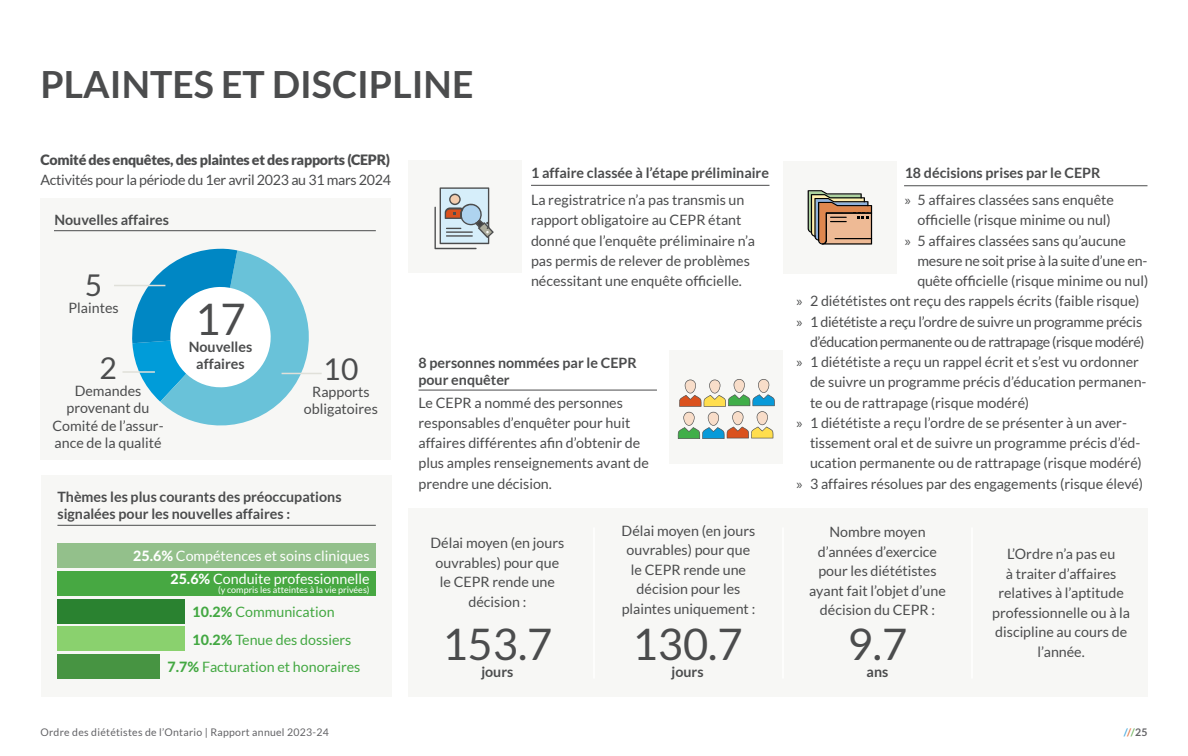
<style>
.page{position:relative;width:1188px;height:756px;background:#fff}
.page>*{position:absolute;margin:0;border:0;box-sizing:border-box;transform-origin:0 0}
.t1{font:43.5px "Lato";color:#4b4c4d}
.t2{font:700 37.5px "Lato";color:#4b4c4d}
.t3{font:30px "Lato";color:#4b4c4d}
.t4{font:14.25px/19.5px "Lato";color:#4b4c4d;text-align:center}
.t5{font:700 14.25px/17.1px "Lato";color:#4b4c4d}
.t6{font:14.25px/20.2px "Lato";letter-spacing:-.03em;color:#4b4c4d;text-align:right}
.t7{font:14.25px "Lato";color:#43a842}
.t8{font:14.25px "Lato";color:#fff}
.t9{font:900 14.25px "Lato";letter-spacing:-.02em;color:#4b4c4d}
.t10{font:14.25px "Lato";letter-spacing:-.02em;color:#4b4c4d}
.t11{font:10.5px "Lato";letter-spacing:.025em;color:#636366}
.t12{font:700 10.5px "Lato";color:#636366}
.t13{font:9px "Lato";color:#fff}
.s1{font-weight:800}
.s2{font-family:"Myriad Pro"}
.s3{color:#4dade1}
.s4{color:#e47a49}
.s5{color:#77b968}
</style>
<div class="page">
<div style="left:408px;top:509px;width:740px;height:188px;background:#f7f7f5"></div>
<div style="left:41px;top:475px;width:351px;height:222px;background:#f7f7f5"></div>
<div style="left:40px;top:199px;width:352px;height:261px;background:#f7f7f5"></div>
<svg style="left:132px;top:248px;width:177px;height:178px"></svg>
<hr style="left:123px;top:371px;width:32px;height:2px;background:#e0e0d9">
<hr style="left:114px;top:285px;width:51px;height:1px;background:#e0e0d9">
<hr style="left:282px;top:373px;width:40px;height:1px;background:#e0e0d9">
<div style="left:57px;top:654px;width:102px;height:25px;background:#479442"></div>
<div style="left:57px;top:626px;width:128px;height:25px;background:#8ad16e"></div>
<div style="left:57px;top:599px;width:128px;height:25px;background:#2a8230"></div>
<div style="left:57px;top:571px;width:319px;height:25px;background:#47a842"></div>
<div style="left:57px;top:543px;width:319px;height:25px;background:#93c08b"></div>
<hr style="left:54px;top:230px;width:322px;height:1px;background:#4b4c4d">
<hr style="left:57px;top:525px;width:319px;height:1px;background:#4b4c4d">
<div style="left:408px;top:161px;width:113px;height:112px;background:#f7f7f5"></div>
<svg style="left:435px;top:187px;width:59px;height:62px"></svg>
<hr style="left:531px;top:185px;width:238px;height:1px;background:#4b4c4d">
<hr style="left:418px;top:390px;width:239px;height:1px;background:#4b4c4d">
<div style="left:670px;top:351px;width:113px;height:113px;background:#f7f7f5"></div>
<svg style="left:678px;top:379px;width:97px;height:60px"></svg>
<div style="left:783px;top:161px;width:114px;height:112px;background:#f7f7f5"></div>
<hr style="left:904px;top:185px;width:243px;height:1px;background:#4b4c4d">
<svg style="left:808px;top:190px;width:64px;height:55px;background:#ae9379"></svg>
<hr style="left:593px;top:527px;width:2px;height:152px;background:#fff">
<hr style="left:782px;top:527px;width:2px;height:152px;background:#fff">
<hr style="left:971px;top:527px;width:2px;height:152px;background:#fff">
<p class="t2" style="left:40px;top:63px;width:434px">PLAINTES ET DISCIPLINE</p>
<p class="t9" style="left:40px;top:151px;width:351px">Comité des enquêtes, des plaintes et des rapports (CEPR)</p>
<p class="t10" style="left:40px;top:172px;width:352px">Activités pour la période du 1er avril 2023 au 31 mars 2024</p>
<p class="t5" style="left:54px;top:211px;width:116px">Nouvelles affaires</p>
<p class="t3" style="left:85px;top:268px;width:19px">5</p>
<p class="t4" style="left:69px;top:298px;width:52px">Plaintes</p>
<p class="t3" style="left:99px;top:352px;width:19px">2</p>
<p class="t4" style="left:52px;top:383px;width:113px;line-height:17.1px">Demandes provenant du<br>Comité de l’assur&shy;ance de la qualité</p>
<p class="t1" style="left:195px;top:295px;width:52px">17</p>
<p class="t5" style="left:189px;top:338px;width:65px">Nouvelles</p>
<p class="t5" style="left:196px;top:355px;width:50px">affaires</p>
<p class="t3" style="left:323px;top:352px;width:37px">10</p>
<p class="t4" style="left:304px;top:383px;width:75px;line-height:17.1px">Rapports obligatoires</p>
<p class="t5" style="left:57px;top:488px;width:286px">Thèmes les plus courants des préoccupations signalées pour les nouvelles affaires :</p>
<p class="t8" style="left:133px;top:548px;width:238px"><span class="s1">25.6%</span> Compétences et soins cliniques</p>
<p class="t8" style="left:170px;top:571px;width:201px"><span class="s1">25.6%</span> Conduite professionnelle</p>
<p class="t13" style="left:218px;top:585px;width:153px">(y compris les atteintes à la vie privées)</p>
<p class="t7" style="left:193px;top:604px;width:143px"><span class="s1">10.2%</span> Communication</p>
<p class="t7" style="left:193px;top:632px;width:160px"><span class="s1">10.2%</span> Tenue des dossiers</p>
<p class="t7" style="left:168px;top:659px;width:194px"><span class="s1">7.7%</span> Facturation et honoraires</p>
<p class="t5" style="left:531px;top:164px;width:240px">1 affaire classée à l’étape préliminaire</p>
<p class="t4" style="left:531px;top:190px;width:226px;line-height:20.2px;text-align:left">La registratrice n’a pas transmis un rapport obligatoire au CEPR étant donné que l’enquête préliminaire n’a pas permis de relever de problèmes nécessitant une enquête officielle.</p>
<p class="t5" style="left:418px;top:354px;width:220px">8 personnes nommées par le CEPR pour enquêter</p>
<p class="t4" style="left:418px;top:392px;width:232px;line-height:20.2px;text-align:left">Le CEPR a nommé des personnes responsables d’enquêter pour huit affaires différentes afin d’obtenir de plus amples renseignements avant de prendre une décision.</p>
<p class="t4" style="left:431px;top:533px;width:135px">Délai moyen (en jours ouvrables) pour que le CEPR rende une décision :</p>
<p class="t1" style="left:442px;top:620px;width:112px">153.7</p>
<p class="t5" style="left:481px;top:663px;width:34px">jours</p>
<p class="t4" style="left:622px;top:521px;width:135px">Délai moyen (en jours ouvrables) pour que le CEPR rende une décision pour les plaintes uniquement :</p>
<p class="t1" style="left:633px;top:620px;width:112px">130.7</p>
<p class="t5" style="left:672px;top:663px;width:34px">jours</p>
<p class="t5" style="left:905px;top:164px;width:197px">18 décisions prises par le CEPR</p>
<p class="t4" style="left:905px;top:190px;width:211px;line-height:20.2px;text-align:right"><span class="s2">»</span> 5 affaires classées sans enquête officielle (risque minime ou nul)</p>
<p class="t4" style="left:918px;top:230px;width:232px;line-height:20.2px;text-align:left;text-indent:-13px"><span class="s2">»</span> 5 affaires classées sans qu’aucune mesure ne soit prise à la suite d’une en&shy;quête officielle (risque minime ou nul)</p>
<p class="t4" style="left:796px;top:291px;width:345px"><span class="s2">»</span> 2 diététistes ont reçu des rappels écrits (faible risque)</p>
<p class="t6" style="left:796px;top:311px;width:350px"><span class="s2">»</span> 1 diététiste a reçu l’ordre de suivre un programme précis d’éducation permanente ou de rattrapage (risque modéré)</p>
<p class="t4" style="left:810px;top:352px;width:338px;line-height:20.2px;text-align:left;text-indent:-14px"><span class="s2">»</span> 1 diététiste a reçu un rappel écrit et s’est vu ordonner de suivre un programme précis d’éducation permanen&shy;te ou de rattrapage (risque modéré)</p>
<p class="t4" style="left:810px;top:413px;width:333px;line-height:20.2px;text-align:left;text-indent:-14px"><span class="s2">»</span> 1 diététiste a reçu l’ordre de se présenter à un aver&shy;tissement oral et de suivre un programme précis d’éd&shy;ucation permanente ou de rattrapage (risque modéré)</p>
<p class="t4" style="left:796px;top:474px;width:348px"><span class="s2">»</span> 3 affaires résolues par des engagements (risque élevé)</p>
<p class="t4" style="left:809px;top:522px;width:138px">Nombre moyen d’années d’exercice pour les diététistes ayant fait l’objet d’une décision du CEPR :</p>
<p class="t1" style="left:848px;top:620px;width:61px">9.7</p>
<p class="t5" style="left:867px;top:663px;width:23px">ans</p>
<p class="t4" style="left:992px;top:544px;width:140px">L’Ordre n’a pas eu<br>à traiter d’affaires relatives à l’aptitude professionnelle ou à la discipline au cours de l’année.</p>
<p class="t11" style="left:40px;top:726px;width:290px">Ordre des diététistes de l’Ontario | Rapport annuel 2023-24</p>
<p class="t12" style="left:1124px;top:726px;width:25px"><span class="s3">/</span><span class="s4">/</span><span class="s5">/</span>25</p>
</div>
